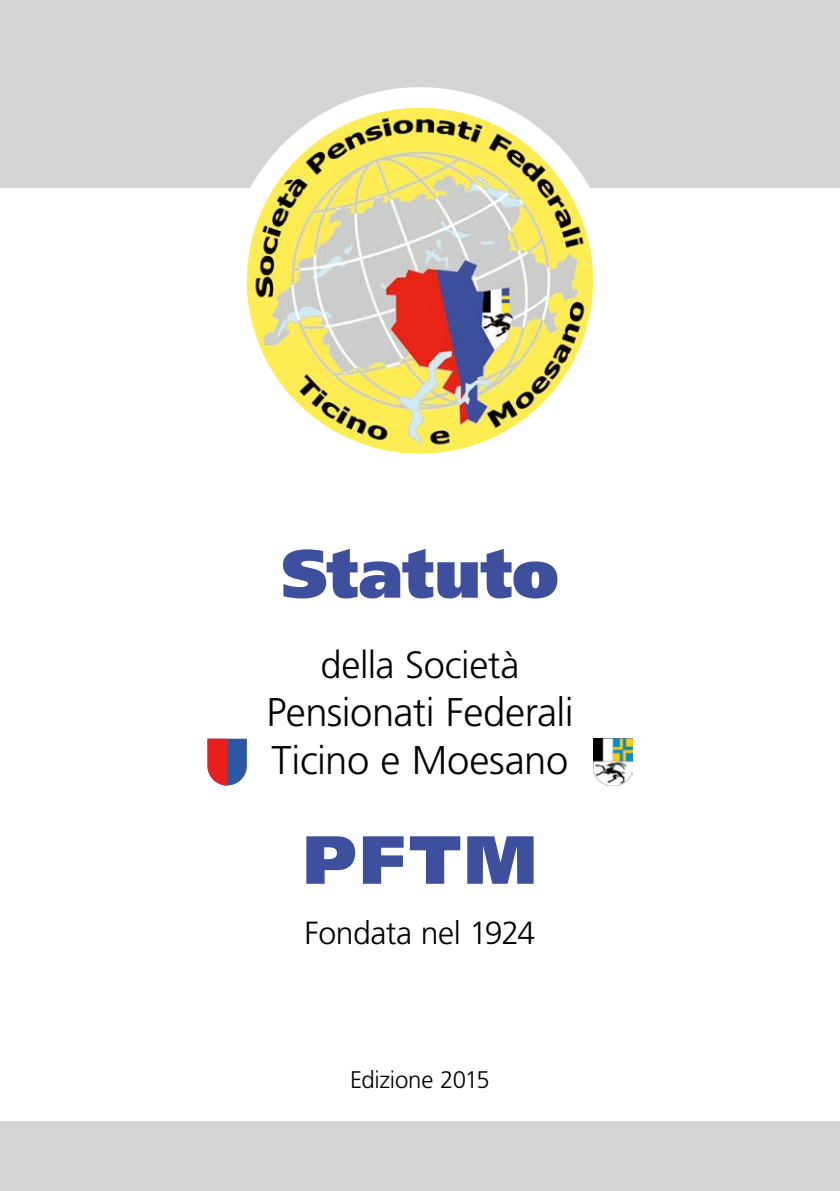
<style>
.page{position:relative;width:840px;height:1191px;background:#fff}
.page>*{position:absolute;margin:0;border:0;box-sizing:border-box;transform-origin:0 0}
.t1{font:900 68px "Frutiger LT Std";letter-spacing:.005em;color:#3e4f9e}
.t2{font:300 40px/48px "Frutiger LT Std";letter-spacing:-.015em;color:#000}
.t3{font:300 38px "Frutiger LT Std";letter-spacing:-.01em;color:#000}
.t4{font:300 32px "Frutiger LT Std";letter-spacing:-.015em;color:#000}
.t5{font:300 24px "Frutiger LT Std";letter-spacing:-.015em;color:#000}
</style>
<div class="page">
<div style="left:0;top:0;width:839px;height:187px;background:#d2d4d6"></div>
<div style="left:226px;top:87px;width:387px;height:387px;background:#fff;border-radius:50%"></div>
<div style="left:0;top:1121px;width:839px;height:70px;background:#d2d4d6"></div>
<img style="left:247px;top:108px;width:345px;height:346px;border-radius:173px">
<svg style="left:207px;top:738px;width:40px;height:47px;background:#954f70"></svg>
<img style="left:593px;top:738px;width:38px;height:47px">
<h1 class="t1" style="left:281px;top:532px;width:279px">Statuto</h1>
<p class="t3" style="left:320px;top:643px;width:200px">della Società</p>
<p class="t2" style="left:266px;top:688px;width:308px">Pensionati Federali<br>Ticino e Moesano</p>
<h1 class="t1" style="left:303px;top:818px;width:235px">PFTM</h1>
<p class="t4" style="left:304px;top:914px;width:232px">Fondata nel 1924</p>
<p class="t5" style="left:350px;top:1066px;width:141px">Edizione 2015</p>
</div>
